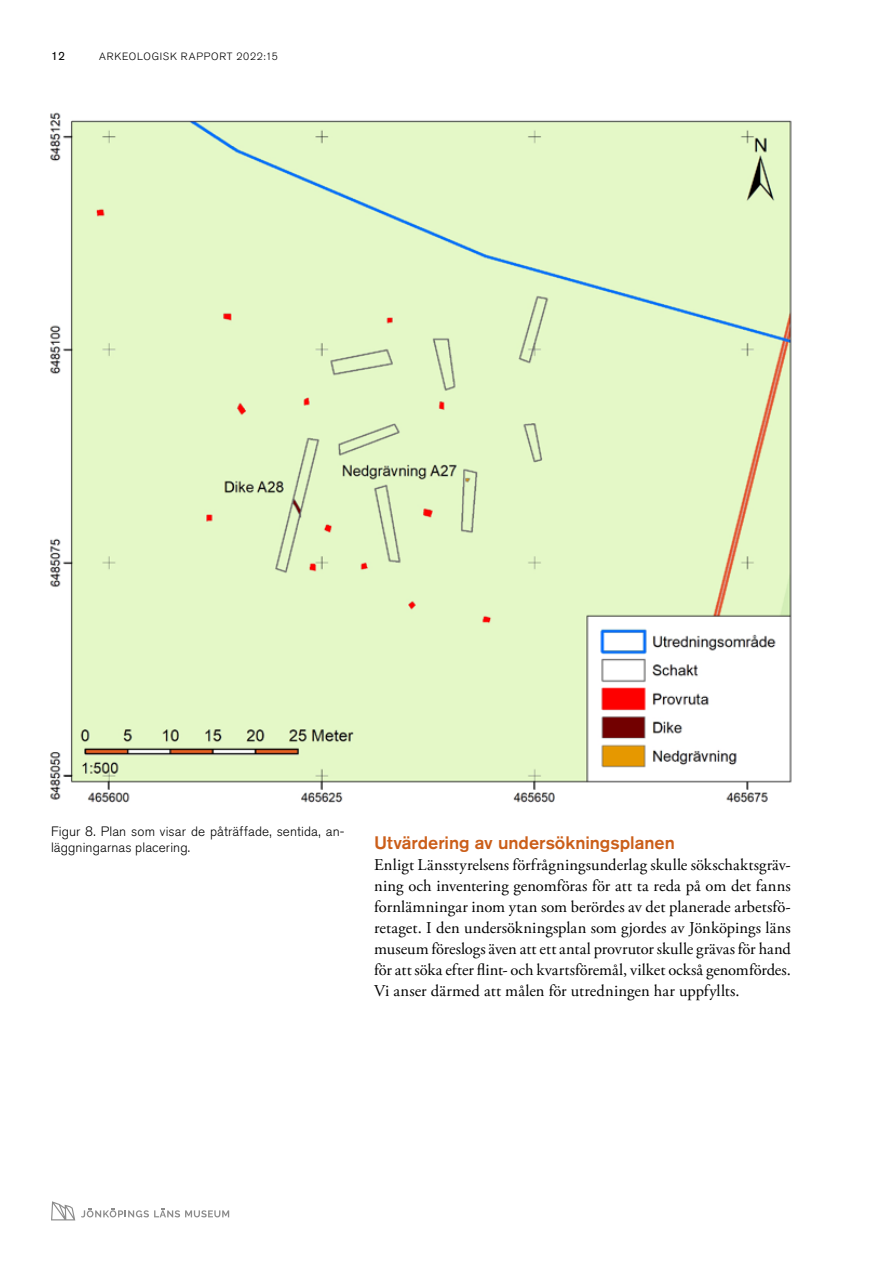
<style>
.page{position:relative;width:893px;height:1263px;background:#fff}
.page>*{position:absolute;margin:0;border:0;box-sizing:border-box;transform-origin:0 0}
.Rubrik_1{font:500 18px "Akzidenz Grotesk Std";color:#cb5e19}
.Brödtext{font:16.5px/21px "Adobe Garamond Pro";letter-spacing:.005em;color:#000;text-align:justify}
.Bildtext{font:13.5px/15.8px "Akzidenz Grotesk Std Light 2";letter-spacing:.01em;color:#000}
.t1{font:12px "Akzidenz Grotesk Std";color:#000}
.t2{font:300 10.5px "Akzidenz Grotesk Std";letter-spacing:.07em;color:#000}
</style>
<div class="page">
<svg style="left:51px;top:1201px;width:24px;height:19px"></svg>
<svg style="left:81px;top:1208px;width:148px;height:9px"></svg>
<img style="left:50px;top:112px;width:742px;height:691px">
<p class="t1" style="left:51px;top:49px;width:15px">12</p>
<p class="t2" style="left:99px;top:50px;width:180px">ARKEOLOGISK RAPPORT 2022:15</p>
<p class="Bildtext" style="left:51px;top:823px;width:295px">Figur 8. Plan som visar de påträffade, sentida, an&shy;läggningarnas placering.</p>
<p class="Rubrik_1" style="left:374px;top:831px;width:302px">Utvärdering av undersökningsplanen</p>
<p class="Brödtext" style="left:374px;top:854px;width:418px">Enligt Länsstyrelsens förfrågningsunderlag skulle sökschaktsgräv&shy;ning och inventering genomföras för att ta reda på om det fanns fornlämningar inom ytan som berördes av det planerade arbetsfö&shy;retaget. I den undersökningsplan som gjordes av Jönköpings läns museum föreslogs även att ett antal provrutor skulle grävas för hand för att söka efter flint- och kvartsföremål, vilket också genomfördes.<br>Vi anser därmed att målen för utredningen har uppfyllts.</p>
</div>
